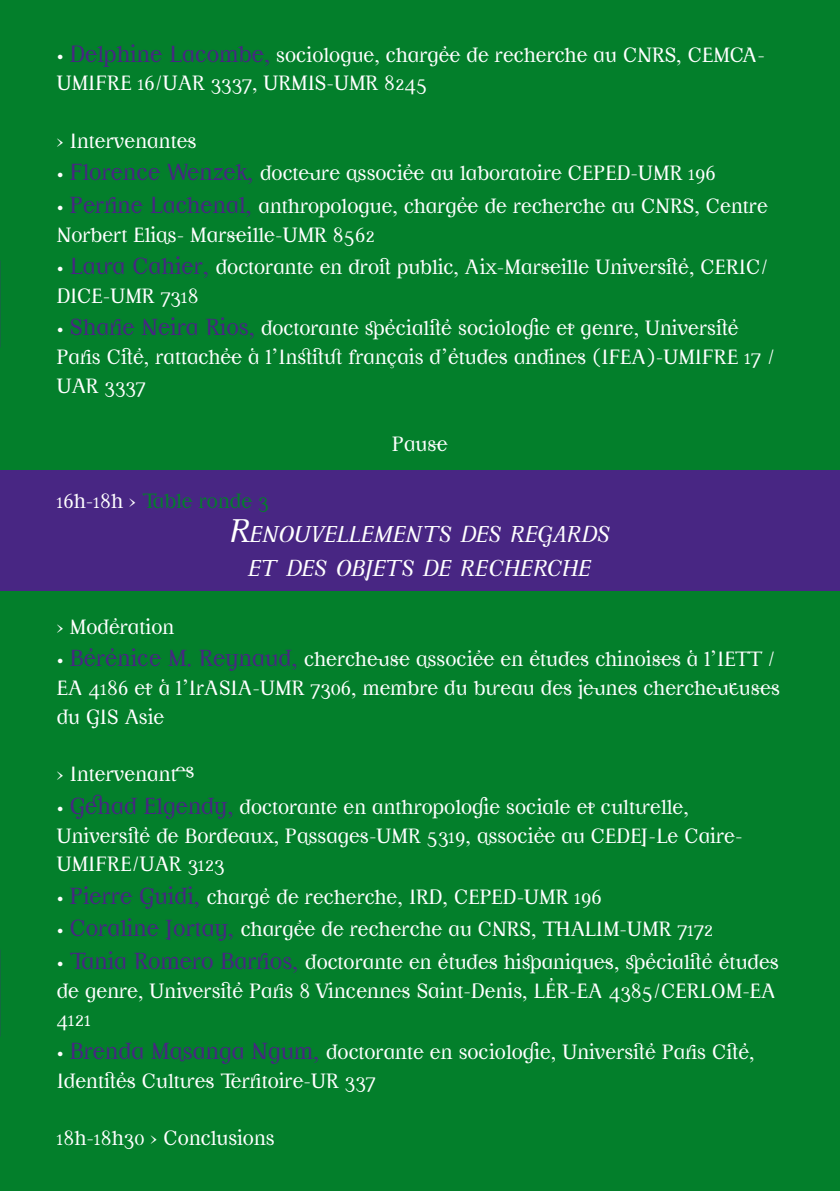
<style>
.page{position:relative;width:840px;height:1191px;background:#fff}
.page>*{position:absolute;margin:0;border:0;box-sizing:border-box;transform-origin:0 0}
.t1{font:italic 26.6px/34px "Homoneta";color:#fff;text-align:center}
.t2{font:24px/28.8px "Homoneta";color:#fff}
.t3{font:24px "Homoneta";color:#037f2b}
.s1{font-size:27px;color:#482683}
.s2{color:#fff}
.s3{font-size:38px}
</style>
<div class="page">
<div style="left:0;top:0;width:839px;height:1191px;background:#037f2b"></div>
<div style="left:0;top:470px;width:839px;height:121px;background:#482683"></div>
<p class="t2" style="left:57px;top:39px;width:709px">• <span class="s1">Delphine Lacombe,</span> sociologue, chargée de recherche au CNRS, CEMCA-<br>UMIFRE 16/UAR 3337, URMIS-UMR 8245</p>
<p class="t2" style="left:57px;top:126px;width:141px">› Intervenantes</p>
<p class="t2" style="left:57px;top:158px;width:660px">• <span class="s1">Florence Wenzek,</span> docteure associée au laboratoire CEPED-UMR 196</p>
<p class="t2" style="left:57px;top:191px;width:712px">• <span class="s1">Perrine Lachenal,</span> anthropologue, chargée de recherche au CNRS, Centre<br>Norbert Elias- Marseille-UMR 8562</p>
<p class="t2" style="left:57px;top:252px;width:712px">• <span class="s1">Laura Cahier,</span> doctorante en droit public, Aix-Marseille Université, CERIC/<br>DICE-UMR 7318</p>
<p class="t2" style="left:57px;top:313px;width:719px">• <span class="s1">Sharie Neira Rios,</span> doctorante spécialité sociologie et genre, Université<br>Paris Cité, rattachée à l’Institut français d’études andines (IFEA)-UMIFRE 17 /<br>UAR 3337</p>
<p class="t2" style="left:392px;top:428px;width:57px">Pause</p>
<p class="t3" style="left:57px;top:485px;width:213px"><span class="s2">16h-18h ›</span> Table ronde 3</p>
<p class="t1" style="left:230px;top:516px;width:380px"><span class="s3">R</span>ENOUVELLEMENTS DES REGARDS<br>ET DES OBJETS DE RECHERCHE</p>
<p class="t2" style="left:57px;top:611px;width:119px">› Modération</p>
<p class="t2" style="left:57px;top:644px;width:724px">• <span class="s1">Bérénice M. Reynaud,</span> chercheuse associée en études chinoises à l’IETT /<br>EA 4186 et à l’IrASIA-UMR 7306, membre du bureau des jeunes chercheur·euses du GIS Asie</p>
<p class="t2" style="left:57px;top:759px;width:139px">› Intervenant·es</p>
<p class="t2" style="left:57px;top:791px;width:687px">• <span class="s1">Gehad Elgendy,</span> doctorante en anthropologie sociale et culturelle,<br>Université de Bordeaux, Passages-UMR 5319, associée au CEDEJ-Le Caire-<br>UMIFRE/UAR 3123</p>
<p class="t2" style="left:57px;top:881px;width:546px">• <span class="s1">Pierre Guidi,</span> chargé de recherche, IRD, CEPED-UMR 196</p>
<p class="t2" style="left:57px;top:914px;width:657px">• <span class="s1">Coraline Jortay,</span> chargée de recherche au CNRS, THALIM-UMR 7172</p>
<p class="t2" style="left:57px;top:946px;width:723px;text-align:justify">• <span class="s1">Tania Romero Barrios,</span> doctorante en études hispaniques, spécialité études de genre, Université Paris 8 Vincennes Saint-Denis, LÉR-EA 4385/CERLOM-EA 4121</p>
<p class="t2" style="left:57px;top:1036px;width:699px">• <span class="s1">Brenda Masanga Ngum,</span> doctorante en sociologie, Université Paris Cité,<br>Identités Cultures Territoire-UR 337</p>
<p class="t2" style="left:57px;top:1123px;width:219px">18h-18h30 › Conclusions</p>
</div>
